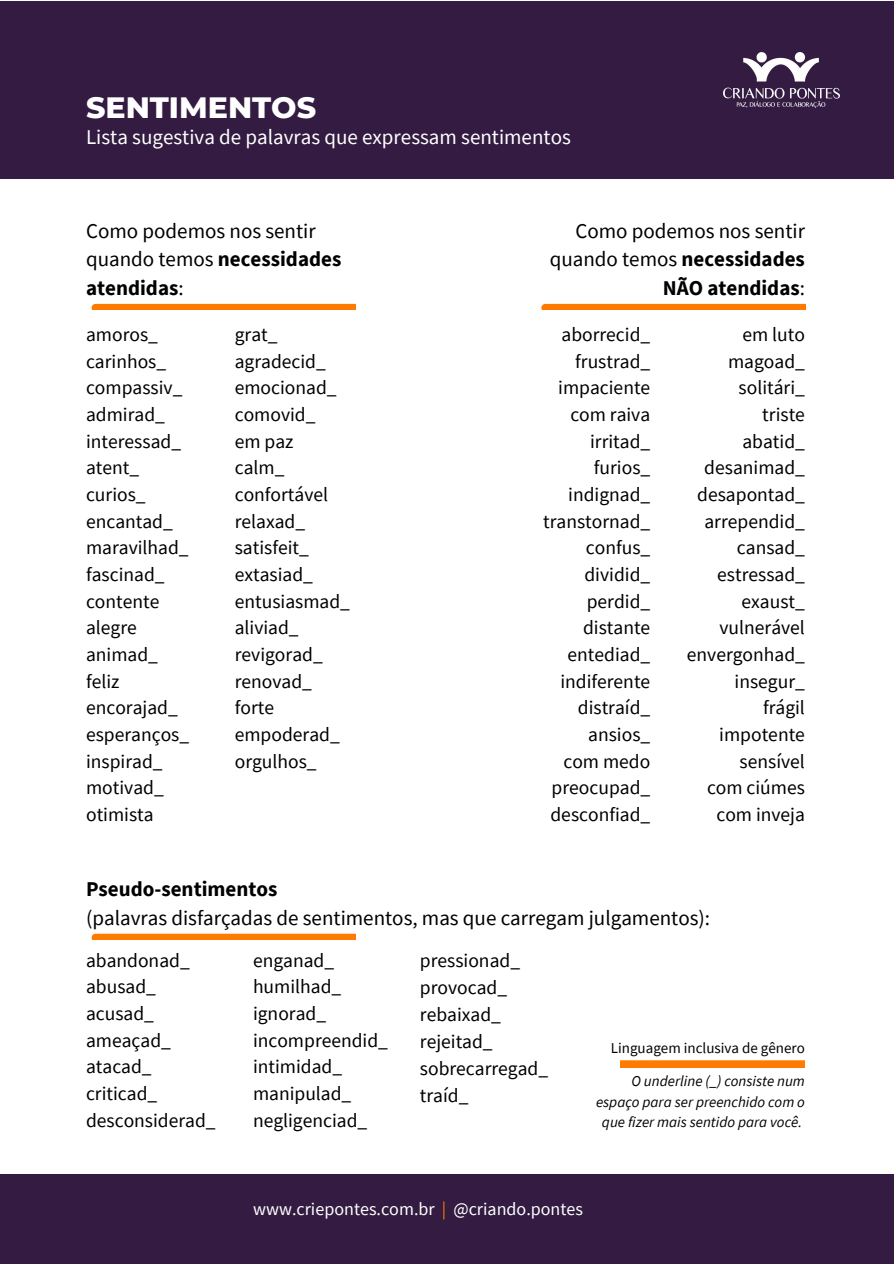
<style>
.page{position:relative;width:894px;height:1264px;background:#fff}
.page>*{position:absolute;margin:0;border:0;box-sizing:border-box;transform-origin:0 0}
.t1{font:800 30px "Montserrat";color:#fff}
.t2{font:21px/28.8px "Source Sans Pro";color:#000}
.t3{font:21px "Source Sans Pro";color:#fff}
.t4{font:700 21px "Source Sans Pro";color:#000}
.t5{font:19.5px/26.7px "Source Sans Pro";color:#000}
.t6{font:18px "Source Sans Pro";color:#fff}
.t7{font:italic 15px/20.2px "Source Sans Pro";color:#000;text-align:right}
.t8{font:15px "Source Sans Pro";color:#000}
.s1{font-weight:700}
.s2{color:#ff7a00}
</style>
<div class="page">
<div style="left:0;top:1173px;width:893px;height:90px;background:#331b42"></div>
<div style="left:0;top:1px;width:893px;height:178px;background:#331b42"></div>
<img style="left:723px;top:52px;width:116px;height:55px">
<svg style="left:91px;top:304px;width:264px;height:5px"></svg>
<svg style="left:541px;top:304px;width:264px;height:5px"></svg>
<svg style="left:91px;top:933px;width:264px;height:6px;background:#ff8a20"></svg>
<svg style="left:620px;top:1060px;width:184px;height:7px"></svg>
<h1 class="t1" style="left:86px;top:89px;width:231px">SENTIMENTOS</h1>
<p class="t3" style="left:86px;top:124px;width:486px">Lista sugestiva de palavras que expressam sentimentos</p>
<p class="t2" style="left:86px;top:216px;width:257px">Como podemos nos sentir quando temos <span class="s1">necessidades atendidas</span>:</p>
<p class="t2" style="left:549px;top:216px;width:257px;text-align:right">Como podemos nos sentir quando temos <span class="s1">necessidades<br>NÃO atendidas</span>:</p>
<p class="t5" style="left:86px;top:321px;width:105px">amoros_ carinhos_ compassiv_ admirad_ interessad_ atent_ curios_ encantad_ maravilhad_ fascinad_ contente alegre animad_ feliz encorajad_ esperanços_ inspirad_ motivad_ otimista</p>
<p class="t5" style="left:235px;top:321px;width:117px">grat_ agradecid_ emocionad_ comovid_<br>em paz<br>calm_ confortável relaxad_ satisfeit_ extasiad_ entusiasmad_ aliviad_ revigorad_ renovad_ forte empoderad_ orgulhos_</p>
<p class="t5" style="left:543px;top:321px;width:109px;text-align:right">aborrecid_ frustrad_ impaciente com raiva irritad_ furios_ indignad_ transtornad_ confus_ dividid_ perdid_ distante entediad_ indiferente distraíd_ ansios_<br>com medo preocupad_ desconfiad_</p>
<p class="t5" style="left:686px;top:321px;width:120px;text-align:right">em luto magoad_ solitári_<br>triste<br>abatid_ desanimad_ desapontad_ arrependid_ cansad_ estressad_ exaust_ vulnerável envergonhad_ insegur_<br>frágil impotente sensível<br>com ciúmes com inveja</p>
<p class="t4" style="left:86px;top:875px;width:193px">Pseudo-sentimentos</p>
<p class="t2" style="left:86px;top:903px;width:625px">(palavras disfarçadas de sentimentos, mas que carregam julgamentos):</p>
<p class="t5" style="left:86px;top:946px;width:131px">abandonad_ abusad_ acusad_ ameaçad_ atacad_ criticad_ desconsiderad_</p>
<p class="t5" style="left:253px;top:946px;width:136px">enganad_ humilhad_ ignorad_ incompreendid_ intimidad_ manipulad_ negligenciad_</p>
<p class="t5" style="left:420px;top:946px;width:130px">pressionad_ provocad_ rebaixad_ rejeitad_ sobrecarregad_ traíd_</p>
<p class="t8" style="left:610px;top:1038px;width:195px">Linguagem inclusiva de gênero</p>
<p class="t7" style="left:596px;top:1070px;width:210px">O underline (_) consiste num espaço para ser preenchido com o que fizer mais sentido para você.</p>
<p class="t6" style="left:253px;top:1197px;width:331px">www.criepontes.com.br <span class="s2">|</span> @criando.pontes</p>
</div>
